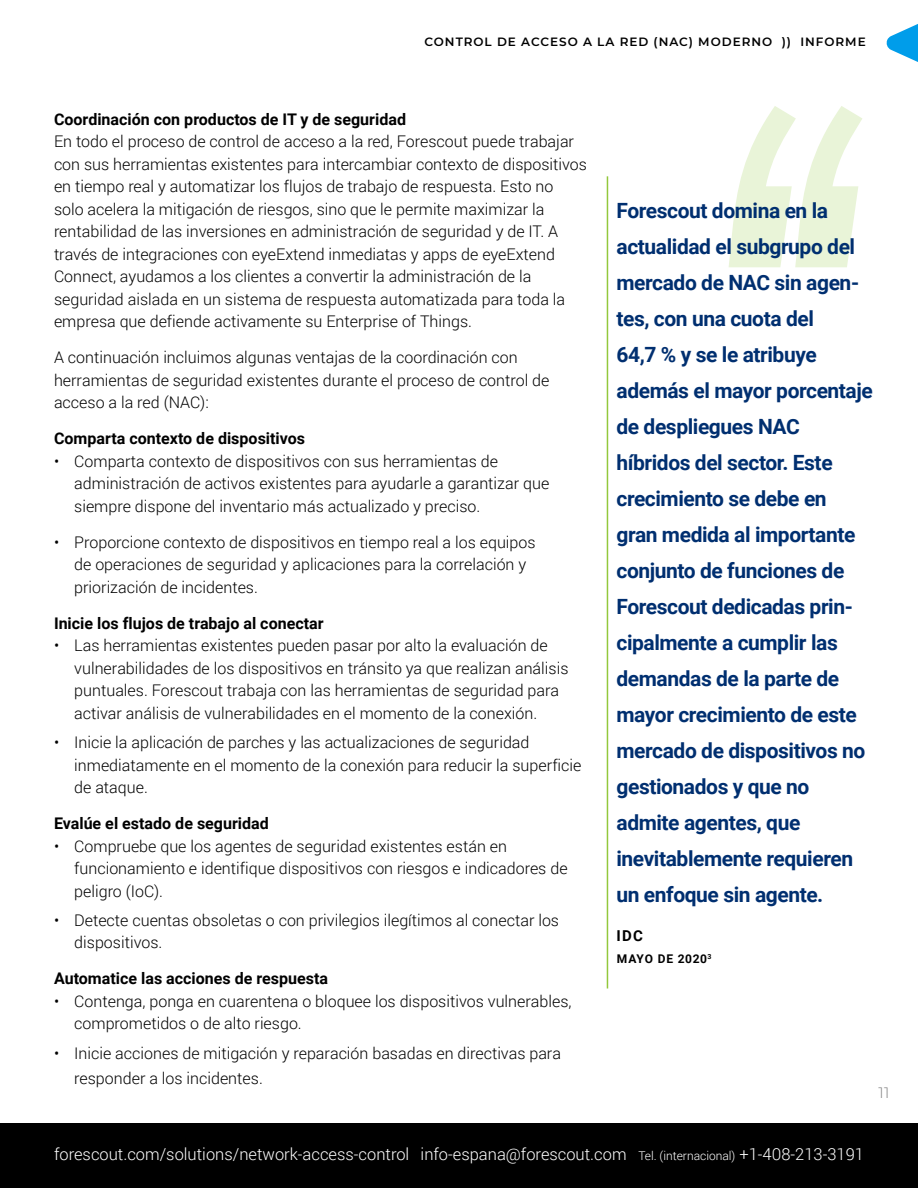
<style>
.page{position:relative;width:918px;height:1188px;background:#fff}
.page>*{position:absolute;margin:0;border:0;box-sizing:border-box;transform-origin:0 0}
.quotation_mark{font:italic 600px "Century Gothic Pro";color:#e9f4d8}
.quote{font:700 21px/36px "Roboto";letter-spacing:-.02em;color:#002f70}
.t1{font:300 16.5px "Roboto";color:#fff}
.body_copy{font:300 16.05px/22.5px "Roboto";color:#000}
.body_copy-2{font:700 16.05px "Roboto";color:#000}
.quote_name{font:700 15px "Roboto";color:#000}
.t2{font:300 15px "Montserrat";color:#808080}
.white_paper_name_hea{font:600 12px "Montserrat";letter-spacing:.08em;color:#000}
.t3{font:300 12px "Roboto";color:#fff}
.quote_title{font:700 12px "Roboto";letter-spacing:.05em;color:#000}
.s1{font-size:16.5px}
</style>
<div class="page">
<svg style="left:886px;top:24px;width:32px;height:38px"></svg>
<hr style="left:607px;top:176px;width:1px;height:812px;background:#93c83c">
<div style="left:0;top:1123px;width:918px;height:65px;background:#000"></div>
<p class="white_paper_name_hea" style="left:424px;top:34px;width:443px">CONTROL DE ACCESO A LA RED (NAC) MODERNO )) INFORME</p>
<p class="body_copy-2" style="left:54px;top:108px;width:354px">Coordinación con productos de IT y de seguridad</p>
<p class="body_copy" style="left:54px;top:130px;width:535px">En todo el proceso de control de acceso a la red, Forescout puede trabajar con sus herramientas existentes para intercambiar contexto de dispositivos en tiempo real y automatizar los flujos de trabajo de respuesta. Esto no solo acelera la mitigación de riesgos, sino que le permite maximizar la rentabilidad de las inversiones en administración de seguridad y de IT. A través de integraciones con eyeExtend inmediatas y apps de eyeExtend Connect, ayudamos a los clientes a convertir la administración de la seguridad aislada en un sistema de respuesta automatizada para toda la empresa que defiende activamente su Enterprise of Things.</p>
<p class="body_copy" style="left:54px;top:346px;width:497px">A continuación incluimos algunas ventajas de la coordinación con herramientas de seguridad existentes durante el proceso de control de acceso a la red (NAC):</p>
<p class="body_copy-2" style="left:54px;top:427px;width:253px">Comparta contexto de dispositivos</p>
<p class="body_copy" style="left:74px;top:449px;width:477px;text-indent:-20px">• Comparta contexto de dispositivos con sus herramientas de administración de activos existentes para ayudarle a garantizar que siempre dispone del inventario más actualizado y preciso.</p>
<p class="body_copy" style="left:74px;top:530px;width:463px;text-indent:-20px">• Proporcione contexto de dispositivos en tiempo real a los equipos de operaciones de seguridad y aplicaciones para la correlación y priorización de incidentes.</p>
<p class="body_copy-2" style="left:54px;top:612px;width:271px">Inicie los flujos de trabajo al conectar</p>
<p class="body_copy" style="left:74px;top:634px;width:496px;text-indent:-20px">• Las herramientas existentes pueden pasar por alto la evaluación de vulnerabilidades de los dispositivos en tránsito ya que realizan análisis puntuales. Forescout trabaja con las herramientas de seguridad para activar análisis de vulnerabilidades en el momento de la conexión.</p>
<p class="body_copy" style="left:74px;top:731px;width:509px;text-indent:-20px">• Inicie la aplicación de parches y las actualizaciones de seguridad inmediatamente en el momento de la conexión para reducir la superficie de ataque.</p>
<p class="body_copy-2" style="left:54px;top:812px;width:216px">Evalúe el estado de seguridad</p>
<p class="body_copy" style="left:74px;top:834px;width:495px;text-indent:-20px">• Compruebe que los agentes de seguridad existentes están en funcionamiento e identifique dispositivos con riesgos e indicadores de peligro (IoC).</p>
<p class="body_copy" style="left:74px;top:908px;width:486px;text-indent:-20px">• Detecte cuentas obsoletas o con privilegios ilegítimos al conectar los dispositivos.</p>
<p class="body_copy-2" style="left:54px;top:967px;width:276px">Automatice las acciones de respuesta</p>
<p class="body_copy" style="left:74px;top:989px;width:499px;text-indent:-20px">• Contenga, ponga en cuarentena o bloquee los dispositivos vulnerables, comprometidos o de alto riesgo.</p>
<p class="body_copy" style="left:74px;top:1040px;width:488px;line-height:25.5px;text-indent:-20px">• Inicie acciones de mitigación y reparación basadas en directivas para responder a los incidentes.</p>
<p class="quotation_mark" style="left:645px;top:-27px;width:279px">‘‘</p>
<p class="quote" style="left:616px;top:192px;width:258px">Forescout domina en la actualidad el subgrupo del mercado de NAC sin agen&shy;tes, con una cuota del<br>64,7 % y se le atribuye además el mayor porcentaje de despliegues NAC híbridos del sector. Este crecimiento se debe en gran medida al importante conjunto de funciones de<br>Forescout dedicadas prin&shy;cipalmente a cumplir las demandas de la parte de mayor crecimiento de este mercado de dispositivos no gestionados y que no admite agentes, que inevitablemente requieren un enfoque sin agente.</p>
<p class="quote_name" style="left:616px;top:926px;width:28px">IDC</p>
<p class="quote_title" style="left:617px;top:951px;width:96px">MAYO DE 2020<sup>3</sup></p>
<p class="t2" style="left:879px;top:1082px;width:12px">11</p>
<p class="t1" style="left:54px;top:1143px;width:357px">forescout.com/solutions/network-access-control</p>
<p class="t1" style="left:421px;top:1143px;width:208px">info-espana@forescout.com</p>
<p class="t3" style="left:638px;top:1148px;width:227px">Tel. (internacional) <span class="s1">+1-408-213-3191</span></p>
</div>
